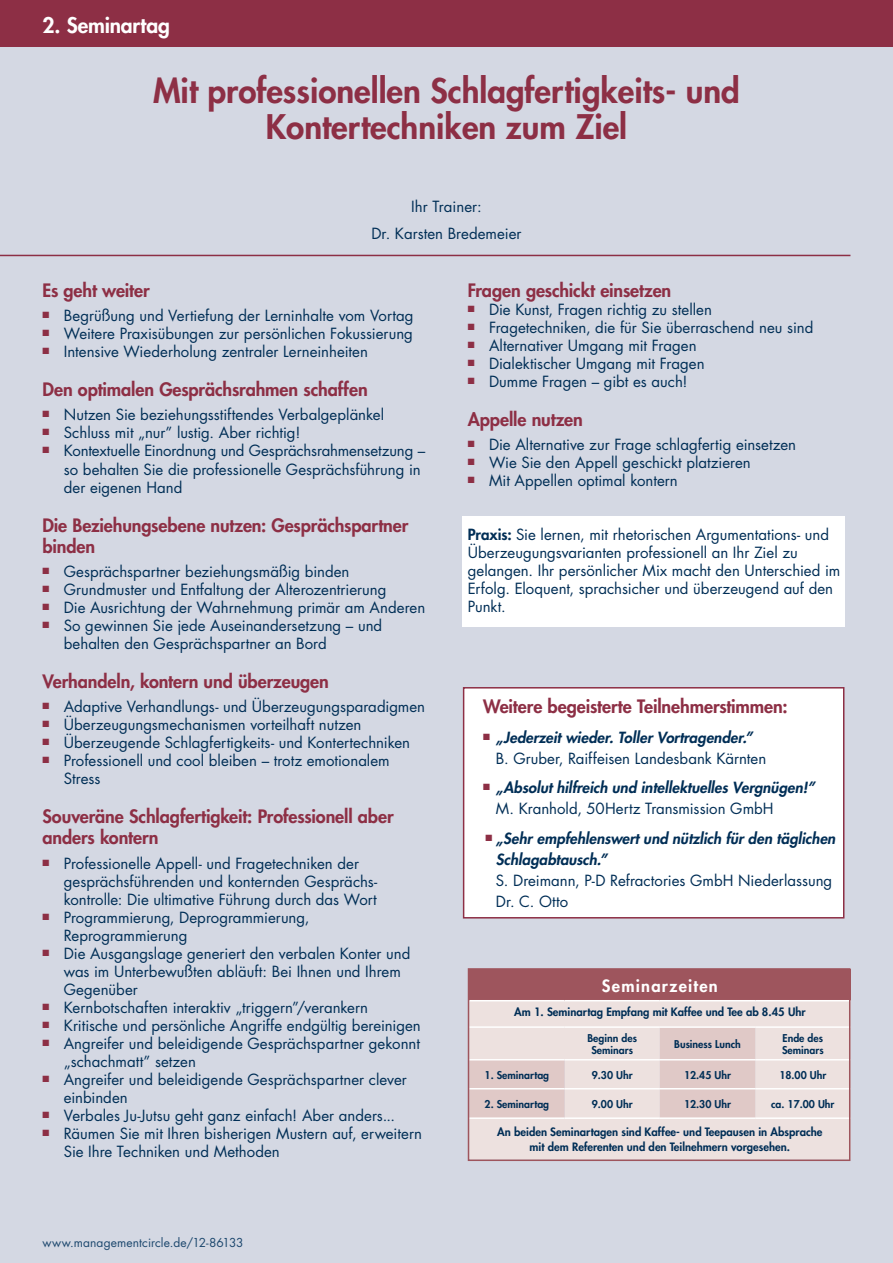
<style>
.page{position:relative;width:893px;height:1263px;background:#fff}
.page>*{position:absolute;margin:0;border:0;box-sizing:border-box;transform-origin:0 0}
.t1{font:800 33px/36px "Futura Std";color:#8d2f45;text-align:center}
.t2{font:800 21px "Futura Std";letter-spacing:-.005em;color:#fff}
.t3{font:800 18px/21px "Futura Std";letter-spacing:-.005em;color:#8d2f45}
.t4{font:800 16.5px "Futura Std";letter-spacing:.075em;color:#fff}
.t5{font:15px/18px "Futura Std";color:#002e56}
.t6{font:italic 800 15px/21px "Futura Std";letter-spacing:.005em;color:#002e56}
.t7{font:12px "Futura Std";letter-spacing:.01em;color:#1d486e}
.t8{font:800 11.25px/14.2px "Futura Std";color:#002e56;text-align:center}
.t9{font:800 10.5px/12px "Futura Std";color:#002e56;text-align:center}
.s1{font-weight:800}
.s2{font-weight:400;font-style:normal}
</style>
<div class="page">
<div style="left:0;top:21px;width:893px;height:1242px;background:#d4d8e3"></div>
<div style="left:0;top:0;width:893px;height:47px;background:#8d2f45"></div>
<hr style="left:0;top:255px;width:850px;height:1px;background:#8d2f45">
<div style="left:462px;top:516px;width:382px;height:111px;background:#fff"></div>
<div style="left:463px;top:687px;width:381px;height:231px;background:#fff;border:2px solid #8d2f45"></div>
<div style="left:469px;top:970px;width:381px;height:31px;background:#9e555d"></div>
<div style="left:471px;top:1001px;width:376px;height:157px;background:#ede1df"></div>
<svg style="left:471px;top:1028px;width:284px;height:89px;background:#e6d4d2"></svg>
<hr style="left:660px;top:1026px;width:95px;height:2px;background:#fff">
<hr style="left:755px;top:1026px;width:95px;height:2px;background:#fff">
<hr style="left:660px;top:1059px;width:95px;height:1px;background:#fff">
<hr style="left:755px;top:1059px;width:95px;height:1px;background:#fff">
<hr style="left:469px;top:1088px;width:96px;height:1px;background:#fff">
<hr style="left:565px;top:1088px;width:95px;height:1px;background:#fff">
<hr style="left:660px;top:1088px;width:95px;height:1px;background:#fff">
<hr style="left:755px;top:1088px;width:95px;height:1px;background:#fff">
<hr style="left:469px;top:1117px;width:96px;height:2px;background:#fff">
<hr style="left:565px;top:1117px;width:95px;height:2px;background:#fff">
<hr style="left:660px;top:1117px;width:95px;height:2px;background:#fff">
<hr style="left:755px;top:1117px;width:95px;height:2px;background:#fff">
<hr style="left:469px;top:1000px;width:96px;height:1px;background:#fff">
<hr style="left:565px;top:1000px;width:95px;height:1px;background:#fff">
<hr style="left:660px;top:1000px;width:95px;height:1px;background:#fff">
<hr style="left:755px;top:1000px;width:95px;height:1px;background:#fff">
<hr style="left:469px;top:1026px;width:96px;height:2px;background:#fff">
<hr style="left:469px;top:1059px;width:96px;height:1px;background:#fff">
<hr style="left:565px;top:1026px;width:95px;height:2px;background:#fff">
<hr style="left:565px;top:1059px;width:95px;height:1px;background:#fff">
<div style="left:468px;top:968px;width:382px;height:193px;border:2px solid #9e555d"></div>
<h2 class="t2" style="left:43px;top:12px;width:129px">2. Seminartag</h2>
<h1 class="t1" style="left:153px;top:73px;width:588px">Mit professionellen Schlagfertigkeits- und<br>Kontertechniken zum Ziel</h1>
<p class="t5" style="left:371px;top:193px;width:152px;line-height:26.5px;text-align:center">Ihr Trainer:<br>Dr. Karsten Bredemeier</p>
<p class="t3" style="left:43px;top:280px;width:109px">Es geht weiter</p>
<p class="t5" style="left:43px;top:307px;width:373px"><sup>■</sup> Begrüßung und Vertiefung der Lerninhalte vom Vortag</p>
<p class="t5" style="left:43px;top:325px;width:372px"><sup>■</sup> Weitere Praxisübungen zur persönlichen Fokussierung</p>
<p class="t5" style="left:43px;top:343px;width:327px"><sup>■</sup> Intensive Wiederholung zentraler Lerneinheiten</p>
<p class="t3" style="left:43px;top:379px;width:327px">Den optimalen Gesprächsrahmen schaffen</p>
<p class="t5" style="left:43px;top:406px;width:343px"><sup>■</sup> Nutzen Sie beziehungsstiftendes Verbalgeplänkel</p>
<p class="t5" style="left:43px;top:424px;width:259px"><sup>■</sup> Schluss mit „nur” lustig. Aber richtig!</p>
<p class="t5" style="left:64px;top:442px;width:363px;text-indent:-21px"><sup>■</sup> Kontextuelle Einordnung und Gesprächsrahmensetzung – so behalten Sie die professionelle Gesprächsführung in der eigenen Hand</p>
<p class="t3" style="left:43px;top:514px;width:367px">Die Beziehungsebene nutzen: Gesprächspartner binden</p>
<p class="t5" style="left:43px;top:562px;width:309px"><sup>■</sup> Gesprächspartner beziehungsmäßig binden</p>
<p class="t5" style="left:43px;top:580px;width:346px"><sup>■</sup> Grundmuster und Entfaltung der Alterozentrierung</p>
<p class="t5" style="left:43px;top:598px;width:384px"><sup>■</sup> Die Ausrichtung der Wahrnehmung primär am Anderen</p>
<p class="t5" style="left:64px;top:616px;width:320px;text-indent:-21px"><sup>■</sup> So gewinnen Sie jede Auseinandersetzung – und behalten den Gesprächspartner an Bord</p>
<p class="t3" style="left:43px;top:671px;width:288px">Verhandeln, kontern und überzeugen</p>
<p class="t5" style="left:43px;top:698px;width:384px"><sup>■</sup> Adaptive Verhandlungs- und Überzeugungsparadigmen</p>
<p class="t5" style="left:43px;top:716px;width:320px"><sup>■</sup> Überzeugungsmechanismen vorteilhaft nutzen</p>
<p class="t5" style="left:43px;top:734px;width:369px"><sup>■</sup> Überzeugende Schlagfertigkeits- und Kontertechniken</p>
<p class="t5" style="left:64px;top:752px;width:328px;text-indent:-21px"><sup>■</sup> Professionell und cool bleiben – trotz emotionalem<br>Stress</p>
<p class="t3" style="left:43px;top:806px;width:353px">Souveräne Schlagfertigkeit: Professionell aber anders kontern</p>
<p class="t5" style="left:64px;top:854px;width:315px;text-indent:-21px"><sup>■</sup> Professionelle Appell- und Fragetechniken der gesprächsführenden und konternden Gesprächs&shy;kontrolle: Die ultimative Führung durch das Wort</p>
<p class="t5" style="left:64px;top:908px;width:247px;text-indent:-21px"><sup>■</sup> Programmierung, Deprogrammierung,<br>Reprogrammierung</p>
<p class="t5" style="left:64px;top:944px;width:348px;text-indent:-21px"><sup>■</sup> Die Ausgangslage generiert den verbalen Konter und was im Unterbewußten abläuft: Bei Ihnen und Ihrem<br>Gegenüber</p>
<p class="t5" style="left:43px;top:998px;width:327px"><sup>■</sup> Kernbotschaften interaktiv „triggern”/verankern</p>
<p class="t5" style="left:43px;top:1016px;width:380px"><sup>■</sup> Kritische und persönliche Angriffe endgültig bereinigen</p>
<p class="t5" style="left:64px;top:1034px;width:358px;text-indent:-21px"><sup>■</sup> Angreifer und beleidigende Gesprächspartner gekonnt „schachmatt” setzen</p>
<p class="t5" style="left:64px;top:1070px;width:345px;text-indent:-21px"><sup>■</sup> Angreifer und beleidigende Gesprächspartner clever einbinden</p>
<p class="t5" style="left:43px;top:1106px;width:354px"><sup>■</sup> Verbales Ju-Jutsu geht ganz einfach! Aber anders...</p>
<p class="t5" style="left:64px;top:1124px;width:360px;text-indent:-21px"><sup>■</sup> Räumen Sie mit Ihren bisherigen Mustern auf, erweitern<br>Sie Ihre Techniken und Methoden</p>
<p class="t7" style="left:43px;top:1235px;width:202px">www.managementcircle.de/12-86133</p>
<p class="t3" style="left:468px;top:280px;width:205px">Fragen geschickt einsetzen</p>
<p class="t5" style="left:468px;top:300px;width:246px"><sup>■</sup> Die Kunst, Fragen richtig zu stellen</p>
<p class="t5" style="left:468px;top:318px;width:347px"><sup>■</sup> Fragetechniken, die für Sie überraschend neu sind</p>
<p class="t5" style="left:468px;top:336px;width:230px"><sup>■</sup> Alternativer Umgang mit Fragen</p>
<p class="t5" style="left:468px;top:354px;width:238px"><sup>■</sup> Dialektischer Umgang mit Fragen</p>
<p class="t5" style="left:468px;top:372px;width:221px"><sup>■</sup> Dumme Fragen – gibt es auch!</p>
<p class="t3" style="left:468px;top:409px;width:117px">Appelle nutzen</p>
<p class="t5" style="left:468px;top:436px;width:330px"><sup>■</sup> Die Alternative zur Frage schlagfertig einsetzen</p>
<p class="t5" style="left:468px;top:454px;width:285px"><sup>■</sup> Wie Sie den Appell geschickt platzieren</p>
<p class="t5" style="left:468px;top:472px;width:212px"><sup>■</sup> Mit Appellen optimal kontern</p>
<p class="t5" style="left:468px;top:526px;width:374px"><span class="s1">Praxis:</span> Sie lernen, mit rhetorischen Argumentations- und Überzeugungsvarianten professionell an Ihr Ziel zu gelangen. Ihr persönlicher Mix macht den Unterschied im Erfolg. Eloquent, sprachsicher und überzeugend auf den Punkt.</p>
<p class="t3" style="left:483px;top:696px;width:306px">Weitere begeisterte Teilnehmerstimmen:</p>
<p class="t6" style="left:496px;top:727px;width:272px;text-indent:-13px"><sup>■</sup> „Jederzeit wieder. Toller Vortragender.”<br><span class="s2">B. Gruber, Raiffeisen Landesbank Kärnten</span></p>
<p class="t6" style="left:496px;top:778px;width:320px;text-indent:-13px"><sup>■</sup> „Absolut hilfreich und intellektuelles Vergnügen!”<br><span class="s2">M. Kranhold, 50Hertz Transmission GmbH</span></p>
<p class="t6" style="left:496px;top:828px;width:341px;text-indent:-10px"><sup>■</sup> „Sehr empfehlenswert und nützlich für den täglichen<br>Schlagabtausch.”</p>
<p class="t5" style="left:496px;top:870px;width:338px;line-height:21px">S. Dreimann, P-D Refractories GmbH Niederlassung<br>Dr. C. Otto</p>
<p class="t4" style="left:602px;top:975px;width:117px">Seminarzeiten</p>
<p class="t8" style="left:514px;top:1005px;width:293px">Am 1. Seminartag Empfang mit Kaffee und Tee ab 8.45 Uhr</p>
<p class="t9" style="left:587px;top:1032px;width:51px">Beginn des<br>Seminars</p>
<p class="t9" style="left:674px;top:1038px;width:68px">Business Lunch</p>
<p class="t9" style="left:782px;top:1032px;width:43px;text-align:left">Ende des<br>Seminars</p>
<p class="t9" style="left:485px;top:1069px;width:66px">1. Seminartag</p>
<p class="t9" style="left:592px;top:1069px;width:42px">9.30 Uhr</p>
<p class="t9" style="left:684px;top:1069px;width:48px">12.45 Uhr</p>
<p class="t9" style="left:779px;top:1069px;width:48px">18.00 Uhr</p>
<p class="t9" style="left:485px;top:1098px;width:66px">2. Seminartag</p>
<p class="t9" style="left:592px;top:1098px;width:42px">9.00 Uhr</p>
<p class="t9" style="left:684px;top:1098px;width:48px">12.30 Uhr</p>
<p class="t9" style="left:771px;top:1098px;width:65px">ca. 17.00 Uhr</p>
<p class="t8" style="left:497px;top:1125px;width:327px">An beiden Seminartagen sind Kaffee- und Teepausen in Absprache mit dem Referenten und den Teilnehmern vorgesehen.</p>
</div>
